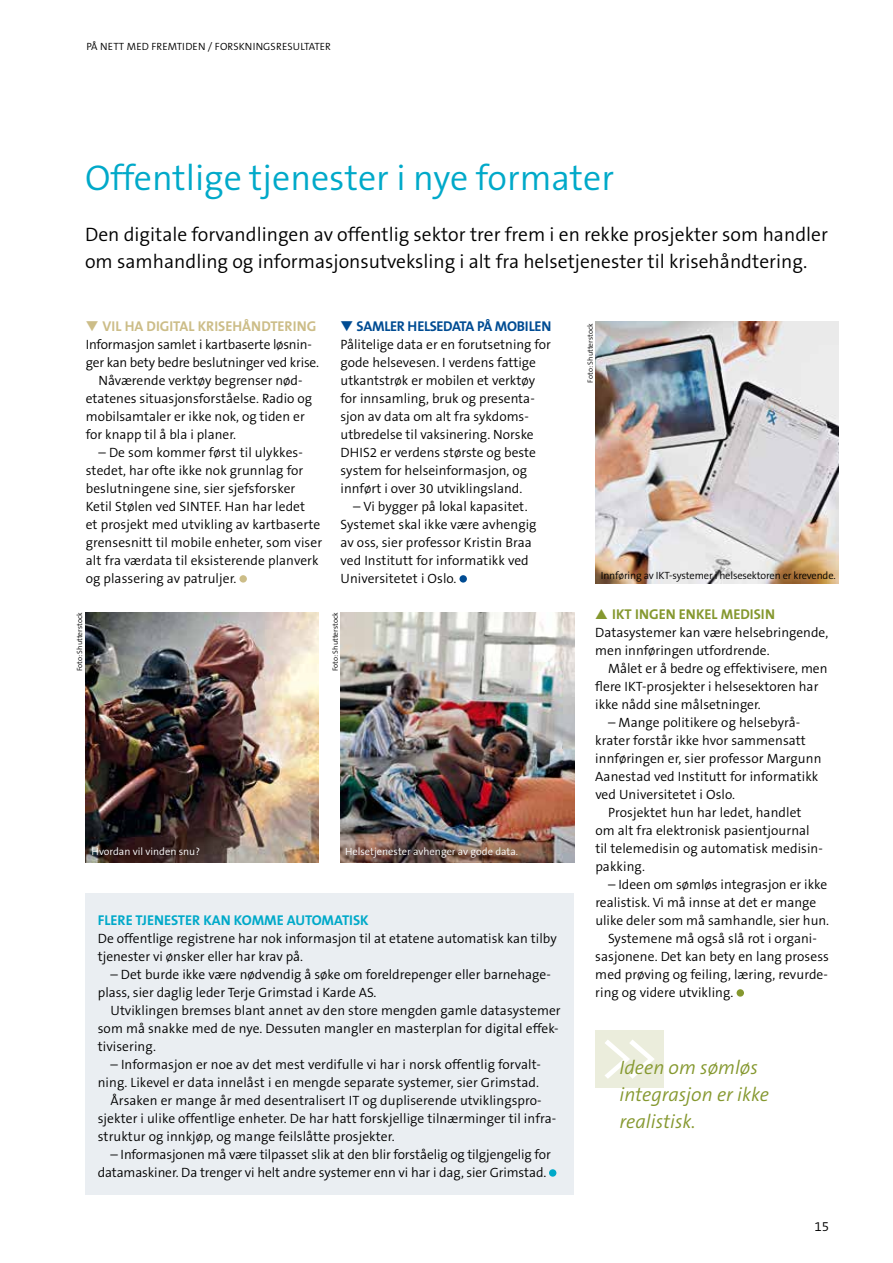
<style>
.page{position:relative;width:893px;height:1263px;background:#fff}
.page>*{position:absolute;margin:0;border:0;box-sizing:border-box;transform-origin:0 0}
.t1{font:300 36px "The Sans B4";color:#00a9c9}
.t2{font:300 19.5px/27px "The Sans B4";color:#000}
.t3{font:italic 300 19.5px/27px "The Sans B4";color:#85982f}
.t4{font:700 14.25px "The Sans B7";color:#00a9c9}
.t5{font:700 14.25px "The Sans B7";color:#ccbd88}
.t6{font:700 14.25px "The Sans B7";letter-spacing:-.02em;color:#004c93}
.t7{font:700 14.25px "The Sans B7";color:#85982f}
.t8{font:300 13.5px/18px "The Sans B4";color:#000}
.t9{font:300 10.5px "The Sans B4";color:#fff}
.t10{font:300 10.5px "The Sans B4";letter-spacing:-.015em;color:#000}
.t11{font:300 10.5px "The Sans B4";letter-spacing:.01em;color:#000}
.t12{font:300 7.5px "The Sans B4";color:#000}
</style>
<div class="page">
<div style="left:85px;top:893px;width:489px;height:302px;background:#eaeef2"></div>
<div style="left:549px;top:1169px;width:7px;height:8px;background:#00a9c9;border-radius:50%"></div>
<div style="left:737px;top:989px;width:7px;height:8px;background:#85982f;border-radius:50%"></div>
<div style="left:239px;top:575px;width:8px;height:8px;background:#ccbd88;border-radius:50%"></div>
<div style="left:459px;top:575px;width:8px;height:8px;background:#004c93;border-radius:50%"></div>
<img style="left:595px;top:321px;width:244px;height:262px">
<img style="left:85px;top:612px;width:234px;height:250px">
<img style="left:341px;top:612px;width:233px;height:250px">
<div style="left:595px;top:1030px;width:69px;height:58px;background:#ebeddc"></div>
<svg style="left:605px;top:1040px;width:49px;height:39px"></svg>
<div style="left:99px;top:839px;width:123px;height:23px;background:#000;opacity:.5"></div>
<div style="left:353px;top:839px;width:186px;height:26px;background:#000;opacity:.5"></div>
<p class="t11" style="left:86px;top:41px;width:246px">PÅ NETT MED FREMTIDEN / FORSKNINGSRESULTATER</p>
<h1 class="t1" style="left:85px;top:159px;width:531px">Offentlige tjenester i nye formater</h1>
<h2 class="t2" style="left:85px;top:221px;width:744px">Den digitale forvandlingen av offentlig sektor trer frem i en rekke prosjekter som handler om samhandling og informasjonsutveksling i alt fra helsetjenester til krisehåndtering.</h2>
<p class="t5" style="left:86px;top:318px;width:232px">▼ VIL HA DIGITAL KRISEHÅNDTERING</p>
<p class="t8" style="left:86px;top:335px;width:228px">Informasjon samlet i kartbaserte løsnin-</p>
<p class="t8" style="left:86px;top:353px;width:235px">ger kan bety bedre beslutninger ved krise.</p>
<p class="t8" style="left:99px;top:371px;width:204px">Nåværende verktøy begrenser nød-</p>
<p class="t8" style="left:86px;top:389px;width:228px">etatenes situasjonsforståelse. Radio og</p>
<p class="t8" style="left:86px;top:407px;width:221px">mobilsamtaler er ikke nok, og tiden er</p>
<p class="t8" style="left:86px;top:425px;width:152px">for knapp til å bla i planer.</p>
<p class="t8" style="left:86px;top:443px;width:238px;text-indent:13px">– De som kommer først til ulykkes&shy;stedet, har ofte ikke nok grunnlag for beslutningene sine, sier sjefsforsker Ketil Stølen ved SINTEF. Han har ledet<br>et prosjekt med utvikling av kartbaserte grensesnitt til mobile enheter, som viser alt fra værdata til eksisterende planverk og plassering av patruljer.</p>
<p class="t6" style="left:341px;top:318px;width:212px">▼ SAMLER HELSEDATA PÅ MOBILEN</p>
<p class="t8" style="left:341px;top:335px;width:212px">Pålitelige data er en forutsetning for gode helsevesen. I verdens fattige utkantstrøk er mobilen et verktøy for innsamling, bruk og presenta&shy;sjon av data om alt fra sykdoms&shy;utbredelse til vaksinering. Norske DHIS2 er verdens største og beste system for helseinformasjon, og innført i over 30 utviklingsland.</p>
<p class="t8" style="left:341px;top:497px;width:197px;text-indent:13px">– Vi bygger på lokal kapasitet.<br>Systemet skal ikke være avhengig av oss, sier professor Kristin Braa ved Institutt for informatikk ved<br>Universitetet i Oslo.</p>
<p class="t12" style="left:76px;top:671px;width:61px;rotate:-90deg">Foto: Shutterstock</p>
<p class="t12" style="left:331px;top:671px;width:61px;rotate:-90deg">Foto: Shutterstock</p>
<p class="t9" style="left:92px;top:846px;width:110px">Hvordan vil vinden snu?</p>
<p class="t9" style="left:345px;top:846px;width:175px">Helsetjenester avhenger av gode data.</p>
<p class="t4" style="left:98px;top:912px;width:272px">FLERE TJENESTER KAN KOMME AUTOMATISK</p>
<p class="t8" style="left:98px;top:929px;width:460px">De offentlige registrene har nok informasjon til at etatene automatisk kan tilby tjenester vi ønsker eller har krav på.</p>
<p class="t8" style="left:98px;top:965px;width:454px;text-indent:13px">– Det burde ikke være nødvendig å søke om foreldrepenger eller barnehage&shy;plass, sier daglig leder Terje Grimstad i Karde AS.</p>
<p class="t8" style="left:98px;top:1001px;width:464px;text-indent:13px">Utviklingen bremses blant annet av den store mengden gamle datasystemer som må snakke med de nye. Dessuten mangler en masterplan for digital effek&shy;tivisering.</p>
<p class="t8" style="left:111px;top:1055px;width:432px">– Informasjon er noe av det mest verdifulle vi har i norsk offentlig forvalt-</p>
<p class="t8" style="left:98px;top:1073px;width:443px">ning. Likevel er data innelåst i en mengde separate systemer, sier Grimstad.</p>
<p class="t8" style="left:111px;top:1091px;width:433px">Årsaken er mange år med desentralisert IT og dupliserende utviklingspro-</p>
<p class="t8" style="left:98px;top:1109px;width:460px">sjekter i ulike offentlige enheter. De har hatt forskjellige tilnærminger til infra-</p>
<p class="t8" style="left:98px;top:1127px;width:298px">struktur og innkjøp, og mange feilslåtte prosjekter.</p>
<p class="t8" style="left:98px;top:1145px;width:454px;text-indent:13px">– Informasjonen må være tilpasset slik at den blir forståelig og tilgjengelig for datamaskiner. Da trenger vi helt andre systemer enn vi har i dag, sier Grimstad.</p>
<p class="t12" style="left:586px;top:383px;width:61px;rotate:-90deg">Foto: Shutterstock</p>
<p class="t10" style="left:601px;top:570px;width:236px">Innføring av IKT-systemer i helsesektoren er krevende.</p>
<p class="t7" style="left:595px;top:606px;width:181px">▲ IKT INGEN ENKEL MEDISIN</p>
<p class="t8" style="left:595px;top:623px;width:235px">Datasystemer kan være helsebringende, men innføringen utfordrende.</p>
<p class="t8" style="left:595px;top:659px;width:234px;text-indent:13px">Målet er å bedre og effektivisere, men flere IKT-prosjekter i helsesektoren har ikke nådd sine målsetninger.</p>
<p class="t8" style="left:595px;top:713px;width:228px;text-indent:13px">– Mange politikere og helsebyrå&shy;krater forstår ikke hvor sammensatt innføringen er, sier professor Margunn Aanestad ved Institutt for informatikk ved Universitetet i Oslo.</p>
<p class="t8" style="left:595px;top:803px;width:229px;text-indent:13px">Prosjektet hun har ledet, handlet om alt fra elektronisk pasientjournal til telemedisin og automatisk medisin&shy;pakking.</p>
<p class="t8" style="left:608px;top:875px;width:221px">– Ideen om sømløs integrasjon er ikke</p>
<p class="t8" style="left:595px;top:893px;width:223px">realistisk. Vi må innse at det er mange</p>
<p class="t8" style="left:595px;top:911px;width:235px">ulike deler som må samhandle, sier hun.</p>
<p class="t8" style="left:608px;top:929px;width:210px">Systemene må også slå rot i organi-</p>
<p class="t8" style="left:595px;top:947px;width:235px">sasjonene. Det kan bety en lang prosess</p>
<p class="t8" style="left:595px;top:965px;width:234px">med prøving og feiling, læring, revurde-</p>
<p class="t8" style="left:595px;top:983px;width:140px">ring og videre utvikling.</p>
<h2 class="t3" style="left:619px;top:1055px;width:151px">Ideen om sømløs integrasjon er ikke realistisk.</h2>
<p class="t8" style="left:814px;top:1217px;width:16px">15</p>
</div>
